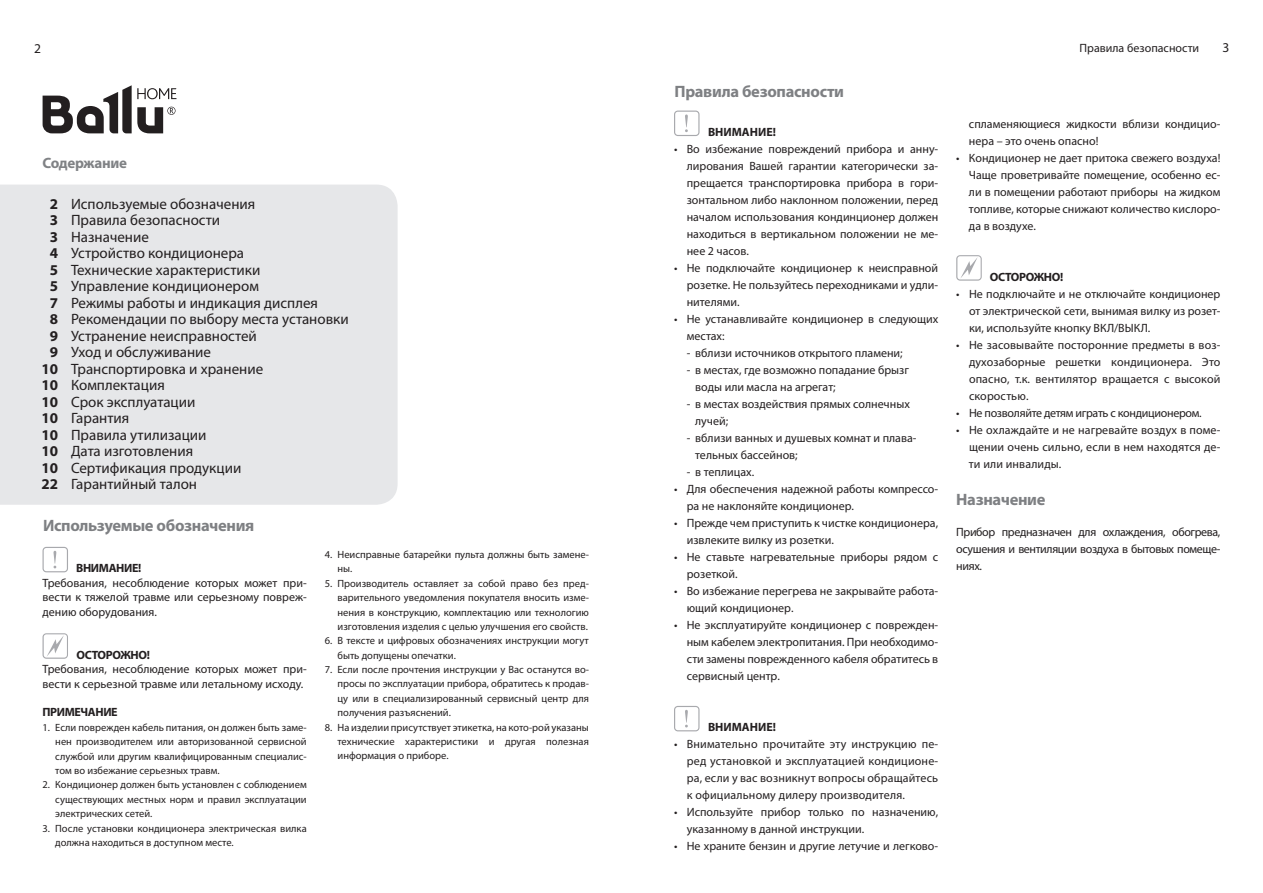
<style>
.page{position:relative;width:1263px;height:893px;background:#fff}
.page>*{position:absolute;margin:0;border:0;box-sizing:border-box;transform-origin:0 0}
.t1{font:700 16.5px "Myriad Pro";letter-spacing:-.02em;color:#7e8083}
.t2{font:15px "Myriad Pro";color:#231f20}
.t3{font:700 15px "Myriad Pro";letter-spacing:-.02em;color:#808285}
.t4{font:13.5px "Myriad Pro";color:#231f20}
.t5{font:12px/17px "Myriad Pro";color:#231f20}
.t6{font:700 12px "Myriad Pro";letter-spacing:-.03em;color:#231f20}
.t7{font:12px "Myriad Pro";letter-spacing:-.025em;color:#231f20}
.t8{font:700 12px "Myriad Pro";color:#231f20}
.t9{font:10.5px/14.4px "Myriad Pro";color:#231f20;text-align:justify}
.s1{font-weight:700}
</style>
<div class="page">
<svg style="left:674px;top:111px;width:25px;height:25px"></svg>
<svg style="left:674px;top:706px;width:25px;height:25px"></svg>
<svg style="left:956px;top:255px;width:26px;height:26px"></svg>
<svg style="left:43px;top:547px;width:25px;height:25px"></svg>
<svg style="left:43px;top:633px;width:25px;height:26px"></svg>
<div style="left:0;top:185px;width:398px;height:320px;background:#e6e7e9"></div>
<svg style="left:43px;top:85px;width:133px;height:48px"></svg>
<p class="t4" style="left:34px;top:40px;width:8px">2</p>
<p class="t5" style="left:1079px;top:39px;width:121px">Правила безопасности</p>
<p class="t4" style="left:1222px;top:39px;width:8px">3</p>
<p class="t3" style="left:43px;top:153px;width:86px">Содержание</p>
<p class="t2" style="left:50px;top:194px;width:207px"><span class="s1">2</span> Используемые обозначения</p>
<p class="t2" style="left:50px;top:211px;width:172px"><span class="s1">3</span> Правила безопасности</p>
<p class="t2" style="left:50px;top:227px;width:101px"><span class="s1">3</span> Назначение</p>
<p class="t2" style="left:50px;top:244px;width:196px"><span class="s1">4</span> Устройство кондиционера</p>
<p class="t2" style="left:50px;top:260px;width:212px"><span class="s1">5</span> Технические характеристики</p>
<p class="t2" style="left:50px;top:277px;width:211px"><span class="s1">5</span> Управление кондиционером</p>
<p class="t2" style="left:50px;top:293px;width:270px"><span class="s1">7</span> Режимы работы и индикация дисплея</p>
<p class="t2" style="left:50px;top:310px;width:300px"><span class="s1">8</span> Рекомендации по выбору места установки</p>
<p class="t2" style="left:50px;top:326px;width:209px"><span class="s1">9</span> Устранение неисправностей</p>
<p class="t2" style="left:50px;top:343px;width:163px"><span class="s1">9</span> Уход и обслуживание</p>
<p class="t2" style="left:41px;top:359px;width:223px"><span class="s1">10</span> Транспортировка и хранение</p>
<p class="t2" style="left:41px;top:376px;width:125px"><span class="s1">10</span> Комплектация</p>
<p class="t2" style="left:41px;top:392px;width:156px"><span class="s1">10</span> Срок эксплуатации</p>
<p class="t2" style="left:41px;top:409px;width:89px"><span class="s1">10</span> Гарантия</p>
<p class="t2" style="left:41px;top:425px;width:167px"><span class="s1">10</span> Правила утилизации</p>
<p class="t2" style="left:41px;top:442px;width:153px"><span class="s1">10</span> Дата изготовления</p>
<p class="t2" style="left:41px;top:458px;width:201px"><span class="s1">10</span> Сертификация продукции</p>
<p class="t2" style="left:41px;top:475px;width:157px"><span class="s1">22</span> Гарантийный талон</p>
<h1 class="t1" style="left:43px;top:515px;width:213px">Используемые обозначения</h1>
<p class="t6" style="left:76px;top:560px;width:67px">ВНИМАНИЕ!</p>
<p class="t5" style="left:43px;top:575px;width:265px;line-height:14.4px;text-align:justify">Требования, несоблюдение которых может при&shy;вести к тяжелой травме или серьезному повреж&shy;дению оборудования.</p>
<p class="t6" style="left:77px;top:647px;width:75px">ОСТОРОЖНО!</p>
<p class="t5" style="left:43px;top:662px;width:265px;line-height:14.4px">Требования, несоблюдение которых может при&shy;вести к серьезной травме или летальному исходу.</p>
<p class="t6" style="left:43px;top:704px;width:77px">ПРИМЕЧАНИЕ</p>
<p class="t9" style="left:55px;top:720px;width:253px;text-indent:-13px">1. Если поврежден кабель питания, он должен быть заме&shy;нен производителем или авторизованной сервисной службой или другим квалифицированным специалис&shy;том во избежание серьезных травм.</p>
<p class="t9" style="left:55px;top:777px;width:253px;text-indent:-13px">2. Кондиционер должен быть установлен с соблюдением существующих местных норм и правил эксплуатации электрических сетей.</p>
<p class="t9" style="left:55px;top:821px;width:253px;text-indent:-13px">3. После установки кондиционера электрическая вилка должна находиться в доступном месте.</p>
<p class="t9" style="left:337px;top:547px;width:252px;text-indent:-13px">4. Неисправные батарейки пульта должны быть замене&shy;ны.</p>
<p class="t9" style="left:337px;top:576px;width:253px;text-indent:-13px">5. Производитель оставляет за собой право без пред&shy;варительного уведомления покупателя вносить изме&shy;нения в конструкцию, комплектацию или технологию изготовления изделия с целью улучшения его свойств.</p>
<p class="t9" style="left:337px;top:633px;width:253px;text-indent:-13px">6. В тексте и цифровых обозначениях инструкции могут быть допущены опечатки.</p>
<p class="t9" style="left:337px;top:662px;width:253px;text-indent:-13px">7. Если после прочтения инструкции у Вас останутся во&shy;просы по эксплуатации прибора, обратитесь к продав&shy;цу или в специализированный сервисный центр для получения разъяснений.</p>
<p class="t9" style="left:337px;top:720px;width:253px;text-indent:-13px">8. На изделии присутствует этикетка, на кото-рой указаны технические характеристики и другая полезная информация о приборе.</p>
<h1 class="t1" style="left:674px;top:81px;width:171px">Правила безопасности</h1>
<p class="t8" style="left:708px;top:124px;width:69px">ВНИМАНИЕ!</p>
<p class="t5" style="left:687px;top:140px;width:253px;text-align:justify;text-indent:-13px">• Во избежание повреждений прибора и анну&shy;лирования Вашей гарантии категорически за&shy;прещается транспортировка прибора в гори&shy;зонтальном либо наклонном положении, перед началом использования кондинционер должен находиться в вертикальном положении не ме&shy;нее 2 часов.</p>
<p class="t5" style="left:687px;top:259px;width:253px;text-align:justify;text-indent:-13px">• Не подключайте кондиционер к неисправной розетке. Не пользуйтесь переходниками и удли&shy;нителями.</p>
<p class="t5" style="left:687px;top:310px;width:253px;text-indent:-13px">• Не устанавливайте кондиционер в следующих местах:</p>
<p class="t5" style="left:687px;top:344px;width:217px">- вблизи источников открытого пламени;</p>
<p class="t5" style="left:695px;top:361px;width:215px;text-indent:-9px">- в местах, где возможно попадание брызг воды или масла на агрегат;</p>
<p class="t5" style="left:695px;top:395px;width:216px;text-indent:-9px">- в местах воздействия прямых солнечных лучей;</p>
<p class="t5" style="left:695px;top:429px;width:223px;text-indent:-9px">- вблизи ванных и душевых комнат и плава&shy;тельных бассейнов;</p>
<p class="t5" style="left:687px;top:463px;width:69px">- в теплицах.</p>
<p class="t5" style="left:687px;top:480px;width:253px;text-indent:-13px">• Для обеспечения надежной работы компрессо&shy;ра не наклоняйте кондиционер.</p>
<p class="t5" style="left:687px;top:514px;width:253px;text-indent:-13px">• Прежде чем приступить к чистке кондиционера, извлеките вилку из розетки.</p>
<p class="t5" style="left:687px;top:548px;width:253px;text-indent:-13px">• Не ставьте нагревательные приборы рядом с розеткой.</p>
<p class="t5" style="left:687px;top:582px;width:253px;text-indent:-13px">• Во избежание перегрева не закрывайте работа&shy;ющий кондиционер.</p>
<p class="t5" style="left:687px;top:616px;width:253px;text-align:justify;text-indent:-13px">• Не эксплуатируйте кондиционер с поврежден&shy;ным кабелем электропитания. При необходимо&shy;сти замены поврежденного кабеля обратитесь в сервисный центр.</p>
<p class="t8" style="left:708px;top:719px;width:69px">ВНИМАНИЕ!</p>
<p class="t5" style="left:687px;top:736px;width:253px;text-align:justify;text-indent:-13px">• Внимательно прочитайте эту инструкцию пе&shy;ред установкой и эксплуатацией кондиционе&shy;ра, если у вас возникнут вопросы обращайтесь к официальному дилеру производителя.</p>
<p class="t5" style="left:687px;top:804px;width:253px;text-indent:-13px">• Используйте прибор только по назначению, указанному в данной инструкции.</p>
<p class="t5" style="left:674px;top:838px;width:265px">• Не храните бензин и другие летучие и легково-</p>
<p class="t5" style="left:969px;top:115px;width:252px">спламеняющиеся жидкости вблизи кондицио&shy;нера – это очень опасно!</p>
<p class="t5" style="left:969px;top:149px;width:253px;text-align:justify;text-indent:-13px">• Кондиционер не дает притока свежего воздуха!<br>Чаще проветривайте помещение, особенно ес&shy;ли в помещении работают приборы на жидком топливе, которые снижают количество кислоро&shy;да в воздухе.</p>
<p class="t6" style="left:990px;top:269px;width:75px">ОСТОРОЖНО!</p>
<p class="t5" style="left:969px;top:285px;width:253px;text-align:justify;text-indent:-13px">• Не подключайте и не отключайте кондиционер от электрической сети, вынимая вилку из розет&shy;ки, используйте кнопку ВКЛ/ВЫКЛ.</p>
<p class="t5" style="left:969px;top:336px;width:253px;text-align:justify;text-indent:-13px">• Не засовывайте посторонние предметы в воз&shy;духозаборные решетки кондиционера. Это опасно, т.к. вентилятор вращается с высокой скоростью.</p>
<p class="t7" style="left:956px;top:405px;width:247px">• Не позволяйте детям играть с кондиционером.</p>
<p class="t5" style="left:969px;top:421px;width:252px;text-align:justify;text-indent:-13px">• Не охлаждайте и не нагревайте воздух в поме&shy;щении очень сильно, если в нем находятся де&shy;ти или инвалиды.</p>
<h1 class="t1" style="left:956px;top:488px;width:91px">Назначение</h1>
<p class="t5" style="left:956px;top:523px;width:266px;text-align:justify">Прибор предназначен для охлаждения, обогрева, осушения и вентиляции воздуха в бытовых помеще&shy;ниях.</p>
</div>
